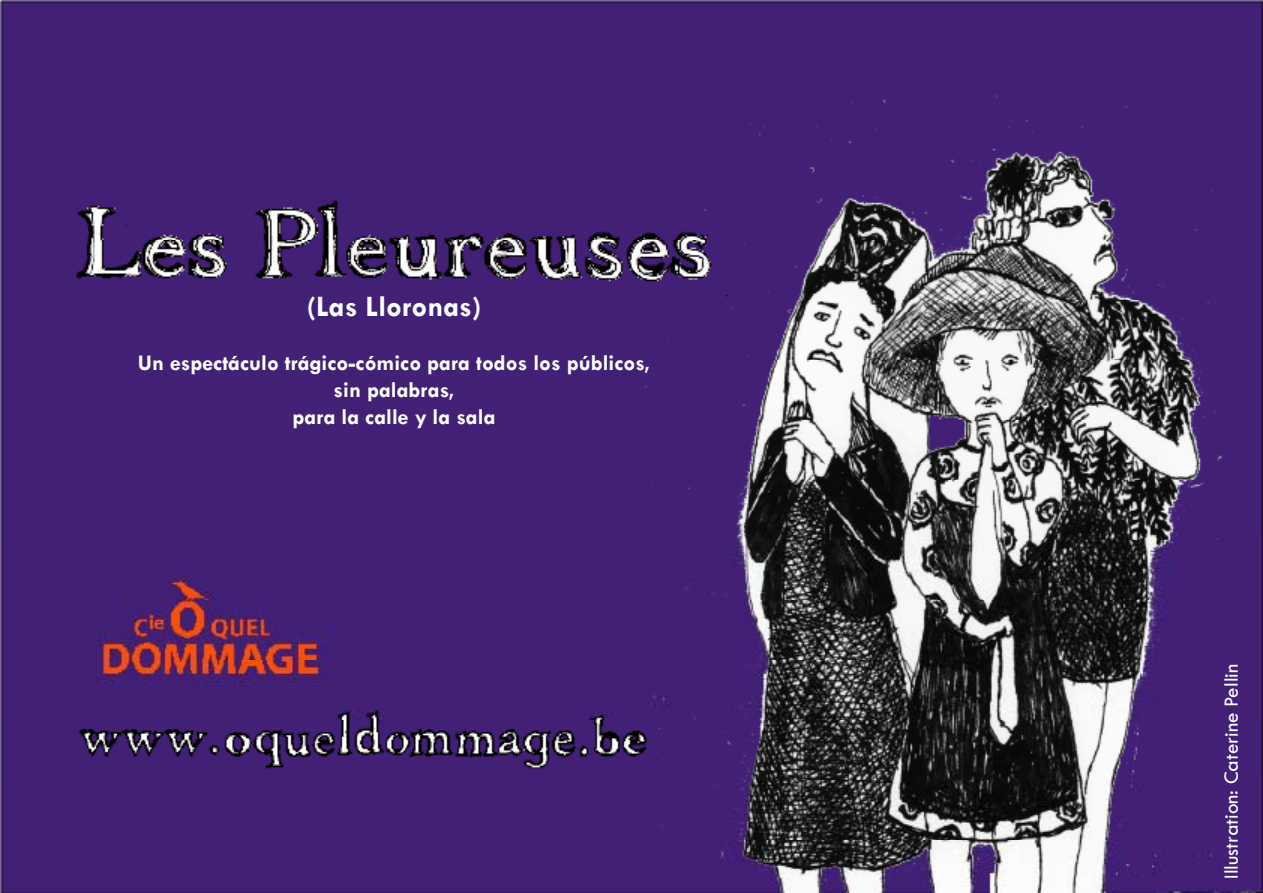
<style>
.page{position:relative;width:1263px;height:893px;background:#fff}
.page>*{position:absolute;margin:0;border:0;box-sizing:border-box;transform-origin:0 0}
.t1{font:700 30px "Tw Cen";color:#fdffff}
.t2{font:700 22.5px/27px "Tw Cen";color:#fdffff;text-align:center}
.t3{font:21px "Tw Cen";color:#fff}
</style>
<div class="page">
<img style="left:0;top:0;width:1263px;height:893px">
<h1 class="t1" style="left:307px;top:288px;width:176px">(Las Lloronas)</h1>
<p class="t2" style="left:138px;top:348px;width:514px">Un espectáculo trágico-cómico para todos los públicos, sin palabras,<br>para la calle y la sala</p>
<p class="t3" style="left:1218px;top:879px;width:216px;rotate:-90deg">Illustration: Caterine Pellin</p>
</div>
